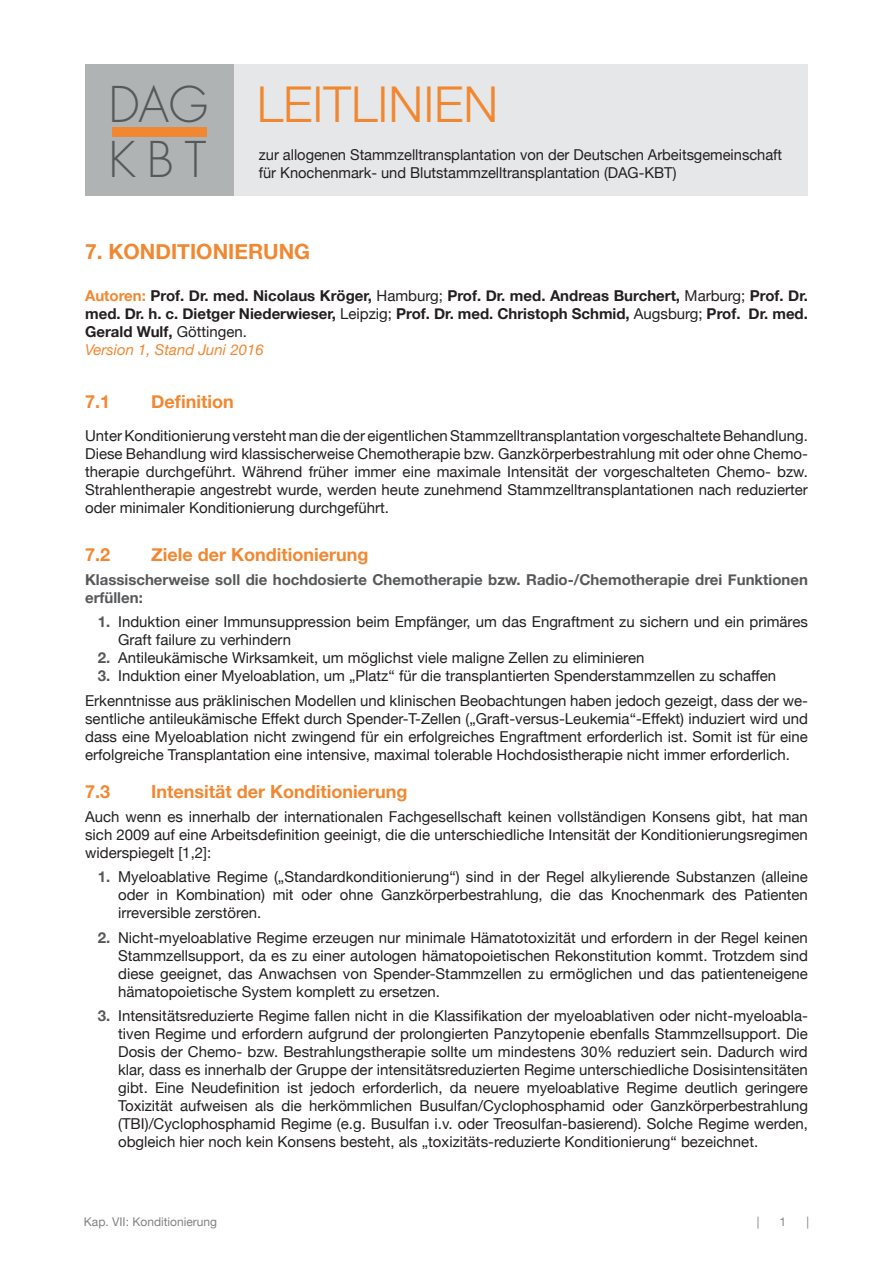
<style>
.page{position:relative;width:893px;height:1263px;background:#fff}
.page>*{position:absolute;margin:0;border:0;box-sizing:border-box;transform-origin:0 0}
.t1{font:300 49.35px "Helvetica Neue";color:#f18831}
.t2{font:300 47.85px/54.9px "Futura Com";letter-spacing:.105em;color:#57585a}
.t3{font:700 21px "Helvetica Neue";color:#f18831}
.t4{font:700 18px "Helvetica Neue";color:#f18831}
.t5{font:15px/18px "Helvetica Neue";color:#231f20;text-align:justify}
.t6{font:700 15px/18px "Helvetica Neue";color:#231f20}
.t7{font:700 15px/18px "Helvetica Neue";color:#57585a}
.t8{font:12px "Helvetica Neue";color:#808285}
.s1{color:#f18831}
.s2{font-weight:400}
.s3{font-weight:400;font-style:italic;color:#f18831}
.s4{font-weight:700;color:#57585a}
</style>
<div class="page">
<div style="left:85px;top:64px;width:723px;height:131px;background:#e6e7e9"></div>
<div style="left:85px;top:64px;width:149px;height:131px;background:#b0b3b3"></div>
<div style="left:112px;top:127px;width:94px;height:9px;background:#f18831"></div>
<h2 class="t2" style="left:109px;top:78px;width:101px">DAG<br>KBT</h2>
<h1 class="t1" style="left:257px;top:64px;width:243px">LEITLINIEN</h1>
<p class="t5" style="left:259px;top:146px;width:525px">zur allogenen Stammzelltransplantation von der Deutschen Arbeitsgemeinschaft für Knochenmark- und Blutstammzelltransplantation (DAG-KBT)</p>
<h3 class="t3" style="left:85px;top:235px;width:227px">7. KONDITIONIERUNG</h3>
<p class="t6" style="left:85px;top:287px;width:724px"><span class="s1">Autoren:</span> Prof. Dr. med. Nicolaus Kröger, <span class="s2">Hamburg;</span> Prof. Dr. med. Andreas Burchert, <span class="s2">Marburg;</span> Prof. Dr. med. Dr. h. c. Dietger Niederwieser, <span class="s2">Leipzig;</span> Prof. Dr. med. Christoph Schmid, <span class="s2">Augsburg;</span> Prof. Dr. med.<br>Gerald Wulf, <span class="s2">Göttingen.<br></span><span class="s3">Version 1, Stand Juni 2016</span></p>
<p class="t4" style="left:85px;top:388px;width:27px">7.1</p>
<p class="t4" style="left:151px;top:388px;width:84px">Definition</p>
<p class="t5" style="left:85px;top:428px;width:724px">Unter Konditionierung versteht man die der eigentlichen Stammzelltransplantation vorgeschaltete Behandlung.<br>Diese Behandlung wird klassischerweise Chemotherapie bzw. Ganzkörperbestrahlung mit oder ohne Chemo&shy;therapie durchgeführt. Während früher immer eine maximale Intensität der vorgeschalteten Chemo- bzw.<br>Strahlentherapie angestrebt wurde, werden heute zunehmend Stammzelltransplantationen nach reduzierter oder minimaler Konditionierung durchgeführt.</p>
<p class="t4" style="left:85px;top:540px;width:27px">7.2</p>
<p class="t4" style="left:151px;top:540px;width:219px">Ziele der Konditionierung</p>
<p class="t7" style="left:85px;top:571px;width:724px">Klassischerweise soll die hochdosierte Chemotherapie bzw. Radio-/Chemotherapie drei Funktionen erfüllen:</p>
<p class="t5" style="left:118px;top:614px;width:691px;text-indent:-20px"><span class="s4">1.</span> Induktion einer Immunsuppression beim Empfänger, um das Engraftment zu sichern und ein primäres<br>Graft failure zu verhindern</p>
<p class="t5" style="left:98px;top:650px;width:548px"><span class="s4">2.</span> Antileukämische Wirksamkeit, um möglichst viele maligne Zellen zu eliminieren</p>
<p class="t5" style="left:85px;top:665px;width:724px;line-height:24.3px;text-indent:13px"><span class="s4">3.</span> Induktion einer Myeloablation, um „Platz“ für die transplantierten Spenderstammzellen zu schaffen<br>Erkenntnisse aus präklinischen Modellen und klinischen Beobachtungen haben jedoch gezeigt, dass der we-</p>
<p class="t5" style="left:85px;top:710px;width:724px">sentliche antileukämische Effekt durch Spender-T-Zellen („Graft-versus-Leukemia“-Effekt) induziert wird und dass eine Myeloablation nicht zwingend für ein erfolgreiches Engraftment erforderlich ist. Somit ist für eine erfolgreiche Transplantation eine intensive, maximal tolerable Hochdosistherapie nicht immer erforderlich.</p>
<p class="t4" style="left:85px;top:777px;width:27px">7.3</p>
<p class="t4" style="left:151px;top:777px;width:258px">Intensität der Konditionierung</p>
<p class="t5" style="left:85px;top:809px;width:724px">Auch wenn es innerhalb der internationalen Fachgesellschaft keinen vollständigen Konsens gibt, hat man sich 2009 auf eine Arbeitsdefinition geeinigt, die die unterschiedliche Intensität der Konditionierungsregimen widerspiegelt [1,2]:</p>
<p class="t5" style="left:118px;top:869px;width:691px;text-indent:-20px"><span class="s4">1.</span> Myeloablative Regime („Standardkonditionierung“) sind in der Regel alkylierende Substanzen (alleine oder in Kombination) mit oder ohne Ganzkörperbestrahlung, die das Knochenmark des Patienten irreversible zerstören.</p>
<p class="t5" style="left:118px;top:929px;width:691px;text-indent:-20px"><span class="s4">2.</span> Nicht-myeloablative Regime erzeugen nur minimale Hämatotoxizität und erfordern in der Regel keinen Stammzellsupport, da es zu einer autologen hämatopoietischen Rekonstitution kommt. Trotzdem sind diese geeignet, das Anwachsen von Spender-Stammzellen zu ermöglichen und das patienteneigene hämatopoietische System komplett zu ersetzen.</p>
<p class="t5" style="left:118px;top:1008px;width:691px;text-indent:-20px"><span class="s4">3.</span> Intensitätsreduzierte Regime fallen nicht in die Klassifikation der myeloablativen oder nicht-myeloabla&shy;tiven Regime und erfordern aufgrund der prolongierten Panzytopenie ebenfalls Stammzellsupport. Die Dosis der Chemo- bzw. Bestrahlungstherapie sollte um mindestens 30% reduziert sein. Dadurch wird klar, dass es innerhalb der Gruppe der intensitätsreduzierten Regime unterschiedliche Dosisintensitäten gibt. Eine Neudefinition ist jedoch erforderlich, da neuere myeloablative Regime deutlich geringere Toxizität aufweisen als die herkömmlichen Busulfan/Cyclophosphamid oder Ganzkörperbestrahlung (TBI)/Cyclophosphamid Regime (e.g. Busulfan i.v. oder Treosulfan-basierend). Solche Regime werden, obgleich hier noch kein Konsens besteht, als „toxizitäts-reduzierte Konditionierung“ bezeichnet.</p>
<p class="t8" style="left:84px;top:1212px;width:135px">Kap. VII: Konditionierung</p>
<p class="t8" style="left:757px;top:1212px;width:4px">|</p>
<p class="t8" style="left:780px;top:1212px;width:8px">1</p>
<p class="t8" style="left:806px;top:1212px;width:4px">|</p>
</div>
